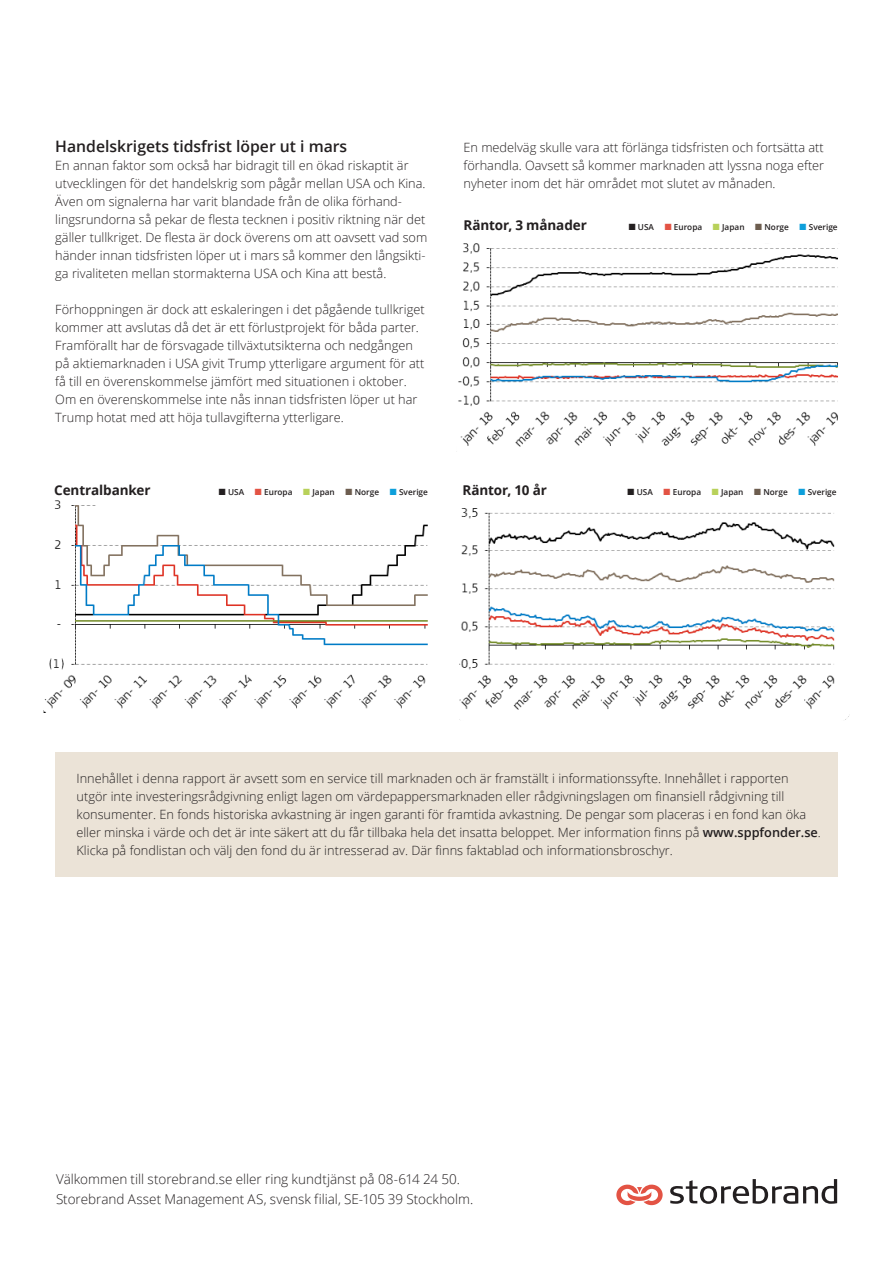
<style>
.page{position:relative;width:893px;height:1263px;background:#fff}
.page>*{position:absolute;margin:0;border:0;box-sizing:border-box;transform-origin:0 0}
.Mellanrubrik_1_10_5{font:600 15.75px "Open Sans";color:#231f20}
.SB_Brödtext_1{font:300 13.5px "Open Sans";color:#231f20}
.Mellanrubrik_1_10_5-2{font:700 13.5px "Open Sans";letter-spacing:-.01em;color:#231f20}
.Brödtext_1_8_5_12{font:300 12.75px/18px "Open Sans";color:#231f20}
.SB_Brödtext_1-2{font:600 8.25px "Open Sans";color:#231f20}
.s1{color:#e35344}
.s2{color:#b8d15a}
.s3{color:#6d5d4f}
.s4{color:#0d9fdb}
.s5{font-weight:600}
</style>
<div class="page">
<img style="left:44px;top:500px;width:384px;height:213px">
<img style="left:458px;top:243px;width:380px;height:204px">
<img style="left:459px;top:508px;width:390px;height:212px">
<div style="left:193px;top:488px;width:235px;height:15px;background:#fff"></div>
<svg style="left:616px;top:1184px;width:47px;height:22px"></svg>
<svg style="left:670px;top:1179px;width:167px;height:25px"></svg>
<div style="left:55px;top:752px;width:783px;height:124px;background:#ebe3d7"></div>
<p class="Mellanrubrik_1_10_5" style="left:55px;top:135px;width:294px">Handelskrigets tidsfrist löper ut i mars</p>
<p class="Brödtext_1_8_5_12" style="left:55px;top:156px;width:374px">En annan faktor som också har bidragit till en ökad riskaptit är utvecklingen för det handelskrig som pågår mellan USA och Kina.<br>Även om signalerna har varit blandade från de olika förhand&shy;lingsrundorna så pekar de flesta tecknen i positiv riktning när det gäller tullkriget. De flesta är dock överens om att oavsett vad som händer innan tidsfristen löper ut i mars så kommer den långsikti&shy;ga rivaliteten mellan stormakterna USA och Kina att bestå.</p>
<p class="Brödtext_1_8_5_12" style="left:55px;top:300px;width:371px">Förhoppningen är dock att eskaleringen i det pågående tullkriget kommer att avslutas då det är ett förlustprojekt för båda parter.<br>Framförallt har de försvagade tillväxtutsikterna och nedgången på aktiemarknaden i USA givit Trump ytterligare argument för att få till en överenskommelse jämfört med situationen i oktober.<br>Om en överenskommelse inte nås innan tidsfristen löper ut har Trump hotat med att höja tullavgifterna ytterligare.</p>
<p class="Brödtext_1_8_5_12" style="left:463px;top:138px;width:362px;text-align:justify">En medelväg skulle vara att förlänga tidsfristen och fortsätta att förhandla. Oavsett så kommer marknaden att lyssna noga efter nyheter inom det här området mot slutet av månaden.</p>
<p class="Mellanrubrik_1_10_5-2" style="left:463px;top:216px;width:125px">Räntor, 3 månader</p>
<p class="SB_Brödtext_1-2" style="left:629px;top:221px;width:210px">■ USA <span class="s1">■</span> Europa <span class="s2">■</span> Japan <span class="s3">■</span> Norge <span class="s4">■</span> Sverige</p>
<p class="Mellanrubrik_1_10_5-2" style="left:54px;top:481px;width:98px">Centralbanker</p>
<p class="Mellanrubrik_1_10_5-2" style="left:462px;top:481px;width:86px">Räntor, 10 år</p>
<p class="SB_Brödtext_1-2" style="left:219px;top:486px;width:210px">■ USA <span class="s1">■</span> Europa <span class="s2">■</span> Japan <span class="s3">■</span> Norge <span class="s4">■</span> Sverige</p>
<p class="SB_Brödtext_1-2" style="left:628px;top:486px;width:210px">■ USA <span class="s1">■</span> Europa <span class="s2">■</span> Japan <span class="s3">■</span> Norge <span class="s4">■</span> Sverige</p>
<p class="Brödtext_1_8_5_12" style="left:77px;top:769px;width:746px">Innehållet i denna rapport är avsett som en service till marknaden och är framställt i informationssyfte. Innehållet i rapporten utgör inte investeringsrådgivning enligt lagen om värdepappersmarknaden eller rådgivningslagen om finansiell rådgivning till konsumenter. En fonds historiska avkastning är ingen garanti för framtida avkastning. De pengar som placeras i en fond kan öka eller minska i värde och det är inte säkert att du får tillbaka hela det insatta beloppet. Mer information finns på <span class="s5">www.sppfonder.se</span>.<br>Klicka på fondlistan och välj den fond du är intresserad av. Där finns faktablad och informationsbroschyr.</p>
<p class="SB_Brödtext_1" style="left:56px;top:1170px;width:405px">Välkommen till storebrand.se eller ring kundtjänst på 08-614 24 50.</p>
<p class="SB_Brödtext_1" style="left:56px;top:1190px;width:419px">Storebrand Asset Management AS, svensk filial, SE-105 39 Stockholm.</p>
</div>
